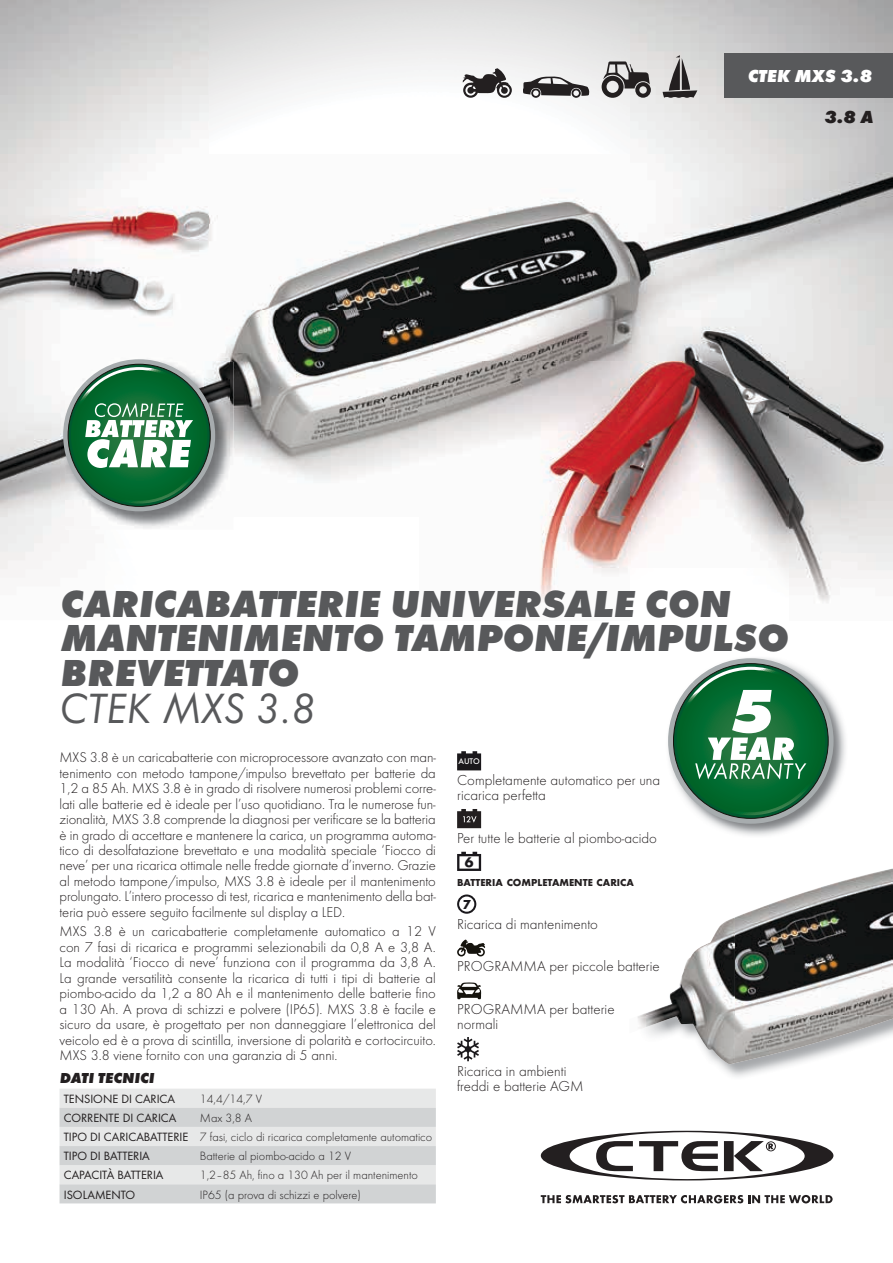
<style>
.page{position:relative;width:893px;height:1263px;background:#fff}
.page>*{position:absolute;margin:0;border:0;box-sizing:border-box;transform-origin:0 0}
.t1{font:43.95px "Futura Boo Obl";color:#58595b}
.t2{font:italic 700 expanded 39px/34.5px "Futura";color:#58595b}
.t3{font:italic 700 expanded 18px "Futura";color:#fff}
.t4{font:italic 700 expanded 18px "Futura";color:#231f20}
.t5{font:300 15px/15px "Futura";color:#231f20}
.t6{font:italic 700 expanded 15px "Futura";color:#231f20}
.t7{font:300 14.7px/15.5px "Futura";letter-spacing:-.005em;color:#231f20;text-align:justify}
.t8{font:700 14.55px "Futura";color:#1a181c}
.t9{font:700 13.5px "Futura";color:#1a181c}
.t10{font:300 12.45px/19.2px "Futura";color:#231f20}
.t11{font:12.45px "Futura Boo";color:#231f20}
.t12{font:700 10.5px "Futura";color:#231f20}
.t13{font:500 8.55px "Futura";color:#fff}
.s1{font-family:"Futura Boo";font-weight:400}
</style>
<div class="page">
<img style="left:0;top:0;width:840px;height:310px">
<img style="left:840px;top:0;width:53px;height:579px">
<img style="left:0;top:310px;width:69px;height:267px">
<img style="left:135px;top:310px;width:653px;height:52px">
<img style="left:788px;top:310px;width:53px;height:293px">
<img style="left:233px;top:362px;width:397px;height:155px">
<img style="left:630px;top:362px;width:158px;height:213px">
<img style="left:540px;top:517px;width:90px;height:85px">
<div style="left:724px;top:53px;width:169px;height:45px;background:#58595b"></div>
<img style="left:735px;top:868px;width:158px;height:195px">
<img style="left:682px;top:917px;width:53px;height:147px">
<img style="left:630px;top:976px;width:52px;height:57px">
<svg style="left:541px;top:1131px;width:292px;height:49px"></svg>
<svg style="left:541px;top:1195px;width:292px;height:8px"></svg>
<img style="left:714px;top:704px;width:132px;height:133px">
<img style="left:803px;top:822px;width:43px;height:15px">
<svg style="left:668px;top:658px;width:166px;height:168px"></svg>
<img style="left:66px;top:362px;width:167px;height:168px">
<img style="left:66px;top:362px;width:163px;height:163px">
<svg style="left:61px;top:357px;width:155px;height:156px"></svg>
<svg style="left:602px;top:61px;width:49px;height:37px;background:#8b8989"></svg>
<svg style="left:463px;top:68px;width:49px;height:30px"></svg>
<svg style="left:663px;top:55px;width:34px;height:43px"></svg>
<svg style="left:523px;top:76px;width:66px;height:22px"></svg>
<svg style="left:60px;top:1089px;width:376px;height:114px;background:#dcddde"></svg>
<svg style="left:457px;top:751px;width:24px;height:19px"></svg>
<svg style="left:457px;top:809px;width:24px;height:19px"></svg>
<svg style="left:457px;top:852px;width:24px;height:19px"></svg>
<svg style="left:457px;top:894px;width:19px;height:20px"></svg>
<svg style="left:457px;top:939px;width:29px;height:17px"></svg>
<svg style="left:457px;top:982px;width:24px;height:17px"></svg>
<svg style="left:457px;top:1037px;width:22px;height:24px"></svg>
<p class="t3" style="left:747px;top:65px;width:126px">CTEK MXS 3.8</p>
<p class="t4" style="left:824px;top:106px;width:51px">3.8 A</p>
<h2 class="t2" style="left:60px;top:586px;width:730px">CARICABATTERIE UNIVERSALE CON<br>MANTENIMENTO TAMPONE/IMPULSO<br>BREVETTATO</h2>
<h1 class="t1" style="left:60px;top:682px;width:258px">CTEK MXS 3.8</h1>
<p class="t7" style="left:60px;top:750px;width:378px">MXS 3.8 è un caricabatterie con microprocessore avanzato con man&shy;tenimento con metodo tampone/impulso brevettato per batterie da 1,2 a 85 Ah. MXS 3.8 è in grado di risolvere numerosi problemi corre&shy;lati alle batterie ed è ideale per l’uso quotidiano. Tra le numerose fun&shy;zionalità, MXS 3.8 comprende la diagnosi per verificare se la batteria è in grado di accettare e mantenere la carica, un programma automa&shy;tico di desolfatazione brevettato e una modalità speciale ‘Fiocco di neve’ per una ricarica ottimale nelle fredde giornate d’inverno. Grazie al metodo tampone/impulso, MXS 3.8 è ideale per il mantenimento prolungato. L’intero processo di test, ricarica e mantenimento della bat&shy;teria può essere seguito facilmente sul display a LED.</p>
<p class="t7" style="left:60px;top:924px;width:378px">MXS 3.8 è un caricabatterie completamente automatico a 12 V con 7 fasi di ricarica e programmi selezionabili da 0,8 A e 3,8 A.<br>La modalità ‘Fiocco di neve’ funziona con il programma da 3,8 A.<br>La grande versatilità consente la ricarica di tutti i tipi di batterie al piombo-acido da 1,2 a 80 Ah e il mantenimento delle batterie fino a 130 Ah. A prova di schizzi e polvere (IP65). MXS 3.8 è facile e sicuro da usare, è progettato per non danneggiare l’elettronica del veicolo ed è a prova di scintilla, inversione di polarità e cortocircuito.<br>MXS 3.8 viene fornito con una garanzia di 5 anni.</p>
<p class="t6" style="left:60px;top:1068px;width:96px">DATI TECNICI</p>
<p class="t11" style="left:64px;top:1091px;width:113px">TENSIONE DI CARICA</p>
<p class="t10" style="left:200px;top:1089px;width:64px">14,4/14,7 V</p>
<p class="t11" style="left:64px;top:1110px;width:114px">CORRENTE DI CARICA</p>
<p class="t13" style="left:458px;top:756px;width:23px">AUTO</p>
<p class="t5" style="left:457px;top:773px;width:205px">Completamente automatico per una ricarica perfetta</p>
<p class="t5" style="left:457px;top:831px;width:201px">Per tutte le batterie al piombo-acido</p>
<p class="t8" style="left:465px;top:853px;width:10px">6</p>
<p class="t12" style="left:457px;top:876px;width:178px">BATTERIA COMPLETAMENTE CARICA</p>
<p class="t9" style="left:463px;top:896px;width:10px">7</p>
<p class="t5" style="left:457px;top:916px;width:142px">Ricarica di mantenimento</p>
<p class="t5" style="left:457px;top:959px;width:204px">PROGRAMMA per piccole batterie</p>
<p class="t5" style="left:457px;top:1002px;width:159px">PROGRAMMA per batterie normali</p>
<p class="t5" style="left:457px;top:1064px;width:128px">Ricarica in ambienti freddi e batterie AGM</p>
<p class="t10" style="left:64px;top:1108px;width:370px;text-indent:136px">Max 3,8 A<br><span class="s1">TIPO DI CARICABATTERIE</span> 7 fasi, ciclo di ricarica completamente automatico</p>
<p class="t11" style="left:64px;top:1149px;width:88px">TIPO DI BATTERIA</p>
<p class="t10" style="left:200px;top:1147px;width:153px">Batterie al piombo-acido a 12 V</p>
<p class="t11" style="left:64px;top:1168px;width:101px">CAPACITÀ BATTERIA</p>
<p class="t10" style="left:200px;top:1166px;width:220px">1,2–85 Ah, fino a 130 Ah per il mantenimento</p>
<p class="t11" style="left:64px;top:1187px;width:73px">ISOLAMENTO</p>
<p class="t10" style="left:200px;top:1185px;width:163px">IP65 (a prova di schizzi e polvere)</p>
</div>
